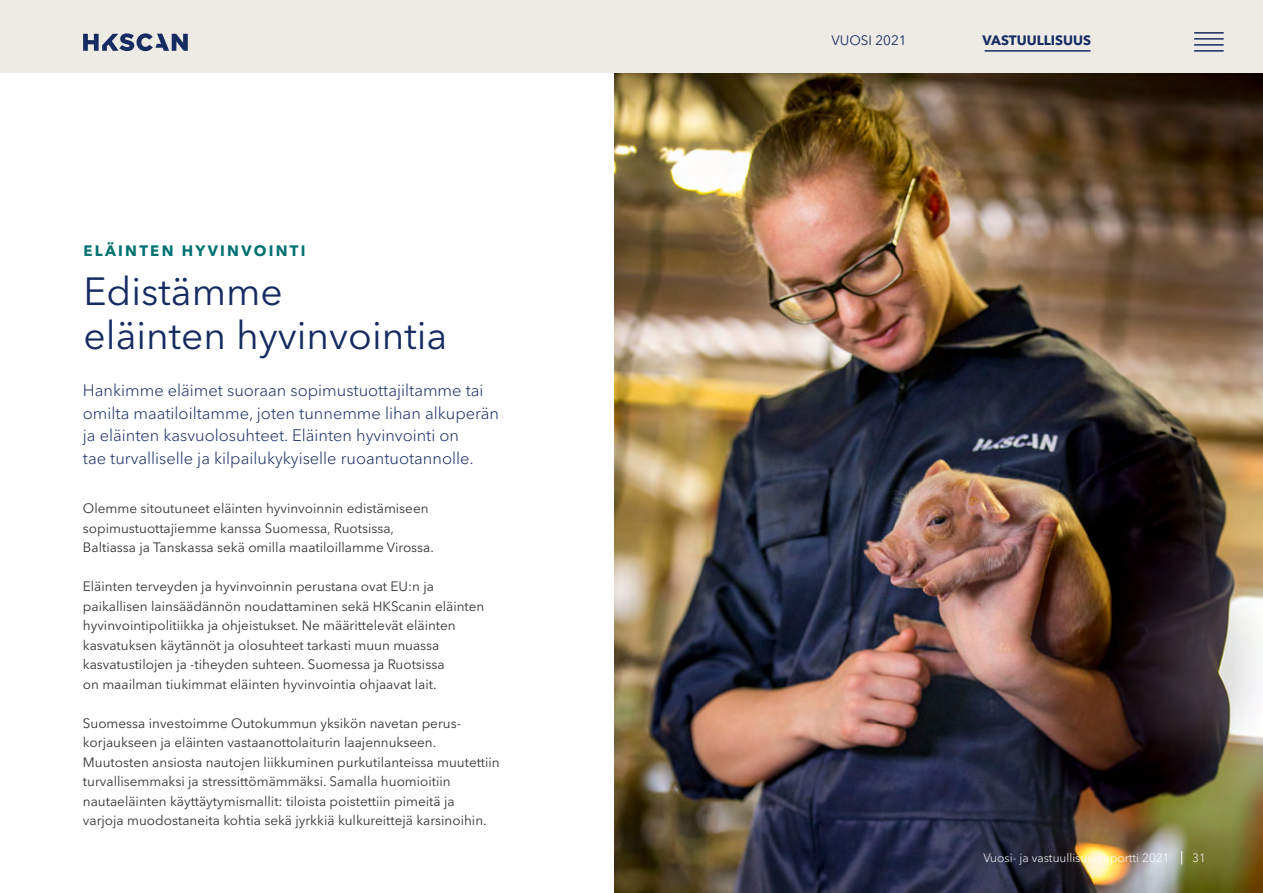
<style>
.page{position:relative;width:1263px;height:893px;background:#fff}
.page>*{position:absolute;margin:0;border:0;box-sizing:border-box;transform-origin:0 0}
.t1{font:39px/43.5px "Avenir Next LT Pro";color:#152b62}
.t2{font:300 16.5px/22.5px "Avenir Next LT Pro";color:#152b62}
.t3{font:700 15px "Avenir Next LT Pro";letter-spacing:.15em;color:#007271}
.t4{font:13.5px/19.5px "Avenir Next LT Pro";color:#333}
.t5{font:700 13.5px "Avenir Next LT Pro";color:#152b62}
.t6{font:13.5px "Avenir Next LT Pro";color:#152b62}
.t7{font:300 12px "Avenir Next LT Pro";color:#fff}
</style>
<div class="page">
<img style="left:614px;top:74px;width:649px;height:819px">
<div style="left:0;top:0;width:1263px;height:73px;background:#eeebe5"></div>
<hr style="left:985px;top:50px;width:105px;height:2px;background:#152b62">
<hr style="left:1194px;top:32px;width:29px;height:2px;background:#152b62">
<hr style="left:1194px;top:38px;width:29px;height:2px;background:#152b62">
<hr style="left:1194px;top:44px;width:29px;height:2px;background:#152b62">
<hr style="left:1194px;top:50px;width:29px;height:2px;background:#152b62">
<svg style="left:1181px;top:851px;width:1px;height:13px"></svg>
<svg style="left:83px;top:33px;width:105px;height:18px"></svg>
<p class="t3" style="left:84px;top:242px;width:223px">ELÄINTEN HYVINVOINTI</p>
<h1 class="t1" style="left:84px;top:270px;width:365px">Edistämme<br>eläinten hyvinvointia</h1>
<p class="t2" style="left:83px;top:379px;width:417px">Hankimme eläimet suoraan sopimustuottajiltamme tai omilta maatiloiltamme, joten tunnemme lihan alkuperän ja eläinten kasvuolosuhteet. Eläinten hyvinvointi on<br>tae turvalliselle ja kilpailukykyiselle ruoantuotannolle.</p>
<p class="t4" style="left:83px;top:499px;width:353px">Olemme sitoutuneet eläinten hyvinvoinnin edistämiseen sopimustuottajiemme kanssa Suomessa, Ruotsissa,<br>Baltiassa ja Tanskassa sekä omilla maatiloillamme Virossa.</p>
<p class="t4" style="left:83px;top:577px;width:403px">Eläinten terveyden ja hyvinvoinnin perustana ovat EU:n ja paikallisen lainsäädännön noudattaminen sekä HKScanin eläinten hyvinvointipolitiikka ja ohjeistukset. Ne määrittelevät eläinten kasvatuksen käytännöt ja olosuhteet tarkasti muun muassa kasvatustilojen ja -tiheyden suhteen. Suomessa ja Ruotsissa<br>on maailman tiukimmat eläinten hyvinvointia ohjaavat lait.</p>
<p class="t4" style="left:83px;top:713px;width:418px">Suomessa investoimme Outokummun yksikön navetan perus&shy;korjaukseen ja eläinten vastaanottolaiturin laajennukseen.<br>Muutosten ansiosta nautojen liikkuminen purkutilanteissa muutettiin turvallisemmaksi ja stressittömämmäksi. Samalla huomioitiin nautaeläinten käyttäytymismallit: tiloista poistettiin pimeitä ja<br>varjoja muodostaneita kohtia sekä jyrkkiä kulkureittejä karsinoihin.</p>
<p class="t6" style="left:831px;top:32px;width:77px">VUOSI 2021</p>
<p class="t5" style="left:982px;top:32px;width:110px">VASTUULLISUUS</p>
<p class="t7" style="left:983px;top:851px;width:188px">Vuosi- ja vastuullisuusraportti 2021</p>
<p class="t7" style="left:1192px;top:851px;width:15px">31</p>
</div>
